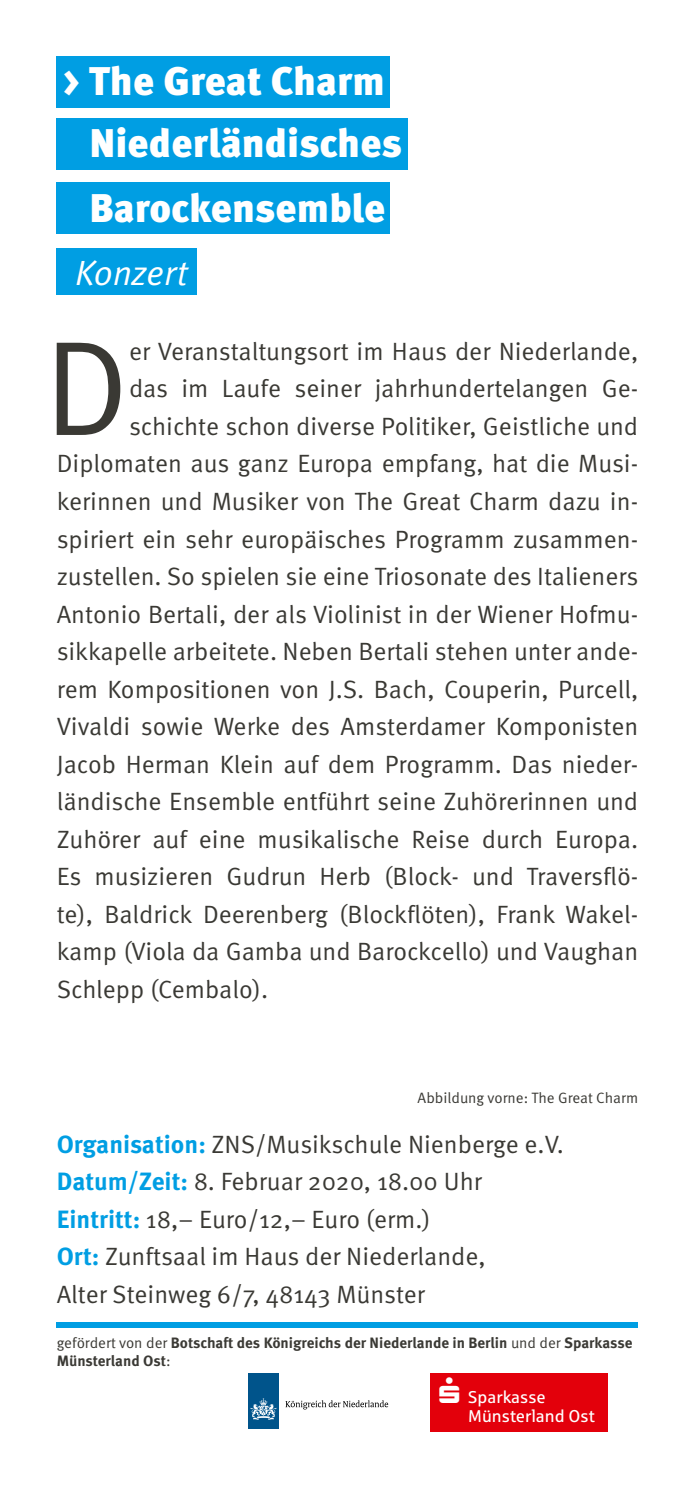
<style>
.page{position:relative;width:695px;height:1489px;background:#fff}
.page>*{position:absolute;margin:0;border:0;box-sizing:border-box;transform-origin:0 0}
.t1{font:134.25px "Meta OT";color:#3a3934}
.t2{font:900 40px/62.5px "Meta OT";color:#fff}
.t3{font:italic 35px "Meta OT";color:#fff}
.t4{font:25px/37.5px "Meta OT";color:#3a3934}
.t5{font:17px/19.8px "Sparkasse Rg";color:#fff}
.t6{font:700 15px/18px "Meta OT";color:#3a3934}
.t7{font:15px "Meta OT";color:#3a3934}
.s1{font-weight:700;color:#009ee3}
.s2{font-weight:400}
</style>
<div class="page">
<div style="left:57px;top:57px;width:333px;height:51px;background:#009ee3"></div>
<div style="left:57px;top:119px;width:350px;height:51px;background:#009ee3"></div>
<div style="left:57px;top:249px;width:140px;height:46px;background:#009ee3"></div>
<div style="left:57px;top:1322px;width:581px;height:5px;background:#009ee3"></div>
<div style="left:57px;top:182px;width:333px;height:52px;background:#009ee3"></div>
<div style="left:248px;top:1372px;width:30px;height:56px;background:#00548b"></div>
<svg style="left:250px;top:1398px;width:26px;height:22px"></svg>
<svg style="left:285px;top:1400px;width:103px;height:9px"></svg>
<div style="left:430px;top:1373px;width:177px;height:58px;background:#e3000b"></div>
<h2 class="t2" style="left:89px;top:51px;width:314px;text-indent:-27px">&gt; The Great Charm<br>Niederländisches</h2>
<h2 class="t2" style="left:89px;top:179px;width:297px">Barockensemble</h2>
<h3 class="t3" style="left:75px;top:252px;width:114px">Konzert</h3>
<h1 class="t1" style="left:44px;top:307px;width:87px">D</h1>
<p class="t4" style="left:129px;top:333px;width:510px">er Veranstaltungsort im Haus der Niederlande,</p>
<p class="t4" style="left:129px;top:370px;width:510px">das im Laufe seiner jahrhundertelangen Ge-</p>
<p class="t4" style="left:129px;top:408px;width:510px">schichte schon diverse Politiker, Geistliche und</p>
<p class="t4" style="left:57px;top:445px;width:583px">Diplomaten aus ganz Europa empfang, hat die Musi-</p>
<p class="t4" style="left:57px;top:483px;width:583px">kerinnen und Musiker von The Great Charm dazu in-</p>
<p class="t4" style="left:57px;top:520px;width:583px">spiriert ein sehr europäisches Programm zusammen-</p>
<p class="t4" style="left:57px;top:558px;width:583px">zustellen. So spielen sie eine Triosonate des Italieners</p>
<p class="t4" style="left:57px;top:595px;width:583px">Antonio Bertali, der als Violinist in der Wiener Hofmu-</p>
<p class="t4" style="left:57px;top:633px;width:583px">sikkapelle arbeitete. Neben Bertali stehen unter ande-</p>
<p class="t4" style="left:57px;top:670px;width:583px">rem Kompositionen von J.S. Bach, Couperin, Purcell,</p>
<p class="t4" style="left:57px;top:708px;width:583px">Vivaldi sowie Werke des Amsterdamer Komponisten</p>
<p class="t4" style="left:57px;top:745px;width:583px">Jacob Herman Klein auf dem Programm. Das nieder-</p>
<p class="t4" style="left:57px;top:783px;width:583px">ländische Ensemble entführt seine Zuhörerinnen und</p>
<p class="t4" style="left:57px;top:820px;width:583px">Zuhörer auf eine musikalische Reise durch Europa.</p>
<p class="t4" style="left:57px;top:858px;width:583px">Es musizieren Gudrun Herb (Block- und Traversflö-</p>
<p class="t4" style="left:57px;top:895px;width:583px">te), Baldrick Deerenberg (Blockflöten), Frank Wakel-</p>
<p class="t4" style="left:57px;top:933px;width:583px">kamp (Viola da Gamba und Barockcello) und Vaughan</p>
<p class="t4" style="left:57px;top:970px;width:213px">Schlepp (Cembalo).</p>
<p class="t7" style="left:417px;top:1088px;width:222px">Abbildung vorne: The Great Charm</p>
<p class="t4" style="left:57px;top:1125px;width:508px"><span class="s1">Organisation:</span> ZNS/Musikschule Nienberge e.V.<br><span class="s1">Datum/Zeit:</span> 8. Februar 2020, 18.00 Uhr <span class="s1">Eintritt:</span> 18,– Euro/12,– Euro (erm.)<br><span class="s1">Ort:</span> Zunftsaal im Haus der Niederlande,<br>Alter Steinweg 6/7, 48143 Münster</p>
<p class="t6" style="left:57px;top:1333px;width:577px"><span class="s2">gefördert von der</span> Botschaft des Königreichs der Niederlande in Berlin <span class="s2">und der</span> Sparkasse<br>Münsterland Ost<span class="s2">:</span></p>
<p class="t5" style="left:468px;top:1386px;width:128px;text-indent:-29px">▲ Sparkasse<br>Münsterland Ost</p>
</div>
